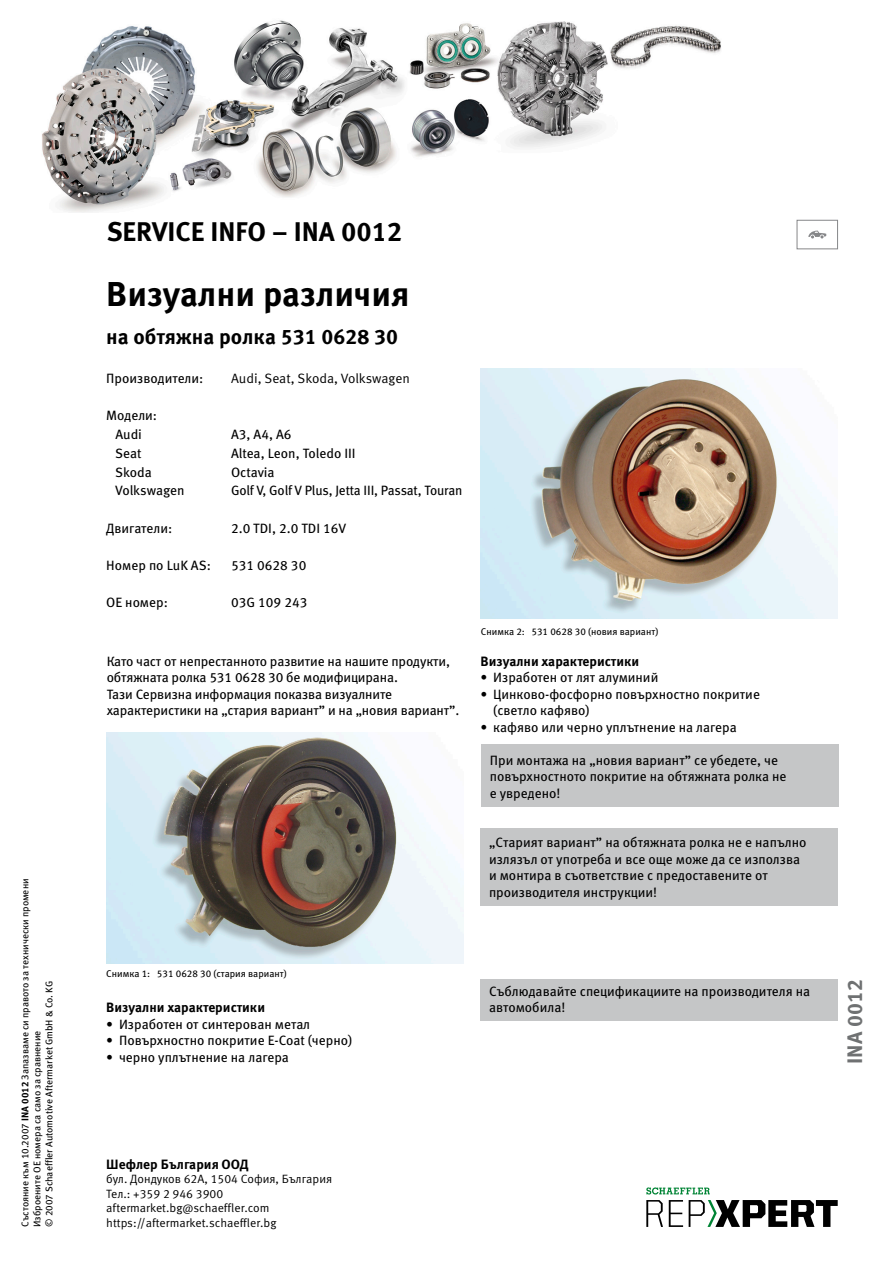
<style>
.page{position:relative;width:893px;height:1263px;background:#fff}
.page>*{position:absolute;margin:0;border:0;box-sizing:border-box;transform-origin:0 0}
.t1{font:700 34.5px "Meta Pro";color:#000}
.t2{font:700 27px "Meta Pro";color:#000}
.t3{font:700 21px "Meta Pro";color:#000}
.t4{font:700 21px "Meta Pro";color:#6f7172}
.t5{font:13.5px/16.5px "Meta Pro";color:#000}
.t6{font:700 13.5px "Meta Pro";color:#000}
.t7{font:13.5px "Meta Pro Norm";color:#000}
.t8{font:12px/14.4px "Meta Pro Norm";color:#000}
.t9{font:9.75px/12px "Meta Pro";color:#000}
.s1{font-weight:700}
</style>
<div class="page">
<div style="left:480px;top:828px;width:358px;height:77px;background:#c5c6c7"></div>
<div style="left:481px;top:744px;width:357px;height:62px;background:#c5c6c7"></div>
<div style="left:480px;top:980px;width:358px;height:41px;background:#c5c6c7"></div>
<div style="left:797px;top:220px;width:41px;height:29px;border:1px solid #868789"></div>
<svg style="left:808px;top:231px;width:18px;height:7px"></svg>
<img style="left:42px;top:20px;width:679px;height:193px">
<svg style="left:646px;top:1200px;width:17px;height:27px"></svg>
<svg style="left:669px;top:1200px;width:14px;height:27px"></svg>
<svg style="left:689px;top:1200px;width:149px;height:27px"></svg>
<svg style="left:646px;top:1187px;width:64px;height:7px"></svg>
<img style="left:106px;top:732px;width:357px;height:231px">
<img style="left:480px;top:369px;width:358px;height:250px">
<p class="t9" style="left:19px;top:1227px;width:350px;rotate:-90deg">Състояние към 10.2007 <span class="s1">INA 0012</span> Запазваме си правото за технически промени<br>Изброените ОЕ номера са само за сравнение<br>© 2007 Schaeffler Automotive Aftermarket GmbH &amp; Co. KG</p>
<h2 class="t2" style="left:107px;top:210px;width:297px">SERVICE INFO – INA 0012</h2>
<h1 class="t1" style="left:106px;top:267px;width:304px">Визуални различия</h1>
<h3 class="t3" style="left:106px;top:320px;width:293px">на обтяжна ролка 531 0628 30</h3>
<p class="t5" style="left:106px;top:369px;width:99px">Производители:</p>
<p class="t7" style="left:231px;top:368px;width:181px">Audi, Seat, Skoda, Volkswagen</p>
<p class="t5" style="left:106px;top:405px;width:52px;line-height:18.8px;text-align:center">Модели:<br>Audi</p>
<p class="t5" style="left:231px;top:425px;width:62px">A3, A4, A6</p>
<p class="t5" style="left:115px;top:444px;width:28px">Seat</p>
<p class="t5" style="left:231px;top:444px;width:126px">Altea, Leon, Toledo III</p>
<p class="t5" style="left:115px;top:463px;width:38px">Skoda</p>
<p class="t5" style="left:231px;top:463px;width:45px">Octavia</p>
<p class="t5" style="left:115px;top:481px;width:71px">Volkswagen</p>
<p class="t5" style="left:231px;top:481px;width:233px">Golf V, Golf V Plus, Jetta III, Passat, Touran</p>
<p class="t5" style="left:106px;top:519px;width:67px">Двигатели:</p>
<p class="t5" style="left:231px;top:519px;width:117px">2.0 TDI, 2.0 TDI 16V</p>
<p class="t5" style="left:106px;top:556px;width:106px">Номер по LuK AS:</p>
<p class="t5" style="left:231px;top:556px;width:77px">531 0628 30</p>
<p class="t5" style="left:106px;top:593px;width:63px">OE номер:</p>
<p class="t5" style="left:231px;top:593px;width:78px">03G 109 243</p>
<p class="t5" style="left:107px;top:652px;width:354px">Като част от непрестанното развитие на нашите продукти, обтяжната ролка 531 0628 30 бе модифицирана.<br>Тази Сервизна информация показва визуалните характеристики на „стария вариант” и на „новия вариант”.</p>
<p class="t9" style="left:481px;top:624px;width:179px">Снимка 2: 531 0628 30 (новия вариант)</p>
<p class="t6" style="left:480px;top:651px;width:160px">Визуални характеристики</p>
<p class="t5" style="left:480px;top:668px;width:179px">• Изработен от лят алуминий</p>
<p class="t5" style="left:493px;top:685px;width:268px;text-indent:-13px">• Цинково-фосфорно повърхностно покритие (светло кафяво)</p>
<p class="t5" style="left:480px;top:718px;width:258px">• кафяво или черно уплътнение на лагера</p>
<p class="t5" style="left:490px;top:751px;width:298px">При монтажа на „новия вариант” се убедете, че повърхностното покритие на обтяжната ролка не е увредено!</p>
<p class="t5" style="left:489px;top:833px;width:319px">„Старият вариант” на обтяжната ролка не е напълно излязъл от употреба и все още може да се използва и монтира в съответствие с предоставените от производителя инструкции!</p>
<p class="t9" style="left:106px;top:967px;width:182px">Снимка 1: 531 0628 30 (стария вариант)</p>
<p class="t6" style="left:106px;top:997px;width:160px">Визуални характеристики</p>
<p class="t5" style="left:106px;top:1015px;width:205px">• Изработен от синтерован метал</p>
<p class="t5" style="left:106px;top:1031px;width:247px">• Повърхностно покритие E-Coat (черно)</p>
<p class="t5" style="left:106px;top:1048px;width:184px">• черно уплътнение на лагера</p>
<p class="t5" style="left:489px;top:982px;width:323px">Съблюдавайте спецификациите на производителя на автомобила!</p>
<p class="t6" style="left:106px;top:1154px;width:144px">Шефлер България ООД</p>
<p class="t8" style="left:106px;top:1171px;width:227px">бул. Дондуков 62А, 1504 София, България Тел.: +359 2 946 3900 aftermarket.bg@schaeffler.com https://aftermarket.schaeffler.bg</p>
<h3 class="t4" style="left:838px;top:1064px;width:86px;rotate:-90deg">INA 0012</h3>
</div>
